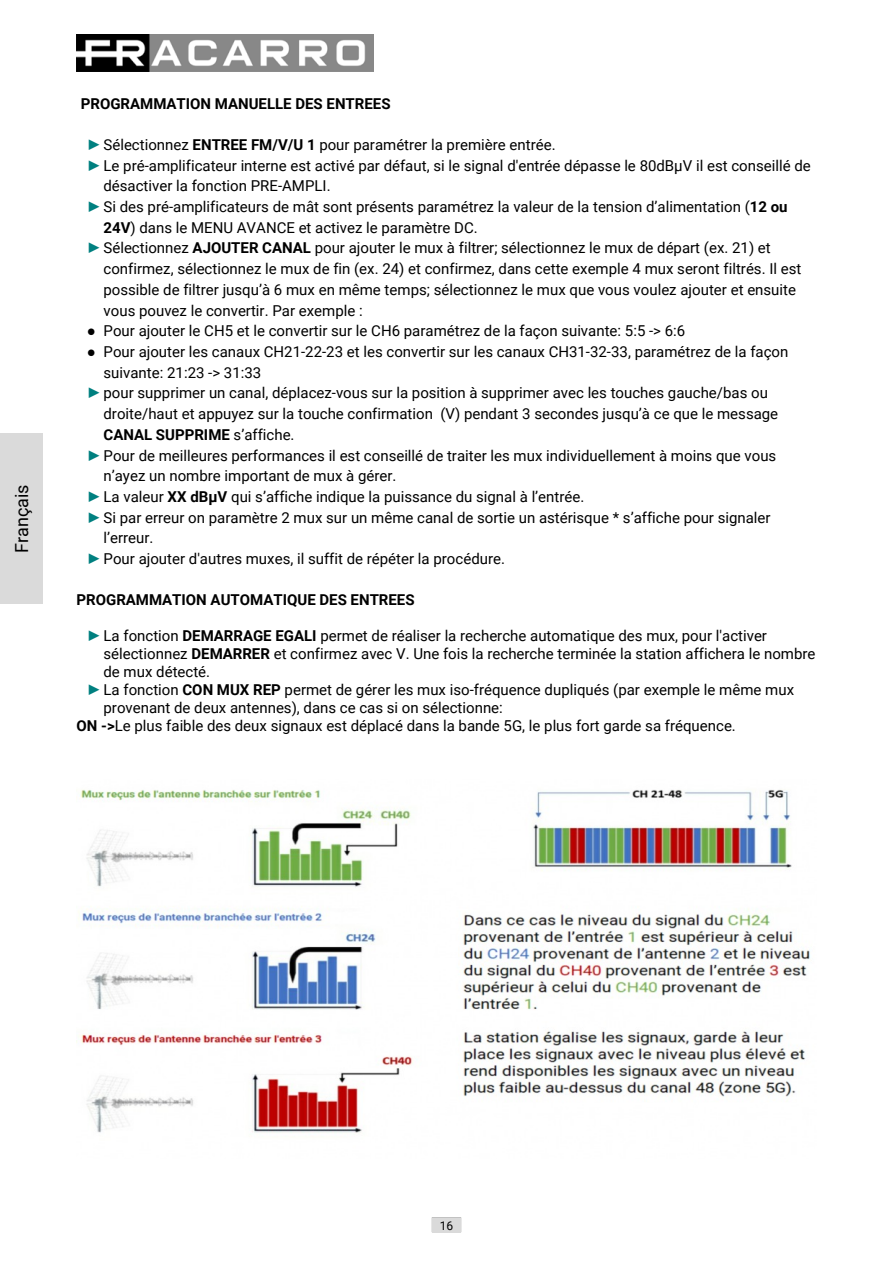
<style>
.page{position:relative;width:893px;height:1263px;background:#fff}
.page>*{position:absolute;margin:0;border:0;box-sizing:border-box;transform-origin:0 0}
.t1{font:18px "Roboto";color:#000}
.t2{font:15px "Roboto";color:#000}
.t3{font:700 15px "Roboto";color:#000}
.t4{font:12px "Roboto";color:#000}
.s1{font-family:"Times New Roman";color:#008080}
.s2{font-weight:700}
.s3{font-family:"Times New Roman"}
.s4{font-weight:400}
</style>
<div class="page">
<img style="left:77px;top:34px;width:297px;height:37px">
<div style="left:432px;top:1217px;width:29px;height:15px;border:1px solid #9e9e9e"></div>
<div style="left:432px;top:1218px;width:29px;height:14px;background:#dadada"></div>
<div style="left:0;top:434px;width:43px;height:170px;background:#dadada"></div>
<img style="left:78px;top:789px;width:732px;height:344px">
<p class="t1" style="left:15px;top:553px;width:70px;rotate:-90deg">Français</p>
<p class="t3" style="left:81px;top:97px;width:311px">PROGRAMMATION MANUELLE DES ENTREES</p>
<p class="t2" style="left:87px;top:139px;width:470px"><span class="s1">►</span>Sélectionnez <span class="s2">ENTREE FM/V/U 1</span> pour paramétrer la première entrée.</p>
<p class="t2" style="left:87px;top:159px;width:726px"><span class="s1">►</span>Le pré-amplificateur interne est activé par défaut, si le signal d'entrée dépasse le 80dBµV il est conseillé de</p>
<p class="t2" style="left:104px;top:180px;width:229px">désactiver la fonction PRE-AMPLI.</p>
<p class="t2" style="left:87px;top:201px;width:702px"><span class="s1">►</span>Si des pré-amplificateurs de mât sont présents paramétrez la valeur de la tension d’alimentation (<span class="s2">12 ou</span></p>
<p class="t2" style="left:104px;top:221px;width:376px"><span class="s2">24V</span>) dans le MENU AVANCE et activez le paramètre DC.</p>
<p class="t2" style="left:87px;top:242px;width:686px"><span class="s1">►</span>Sélectionnez <span class="s2">AJOUTER CANAL</span> pour ajouter le mux à filtrer; sélectionnez le mux de départ (ex. 21) et</p>
<p class="t2" style="left:104px;top:263px;width:699px">confirmez, sélectionnez le mux de fin (ex. 24) et confirmez, dans cette exemple 4 mux seront filtrés. Il est</p>
<p class="t2" style="left:104px;top:284px;width:694px">possible de filtrer jusqu’à 6 mux en même temps; sélectionnez le mux que vous voulez ajouter et ensuite</p>
<p class="t2" style="left:104px;top:304px;width:261px">vous pouvez le convertir. Par exemple :</p>
<p class="t2" style="left:87px;top:325px;width:600px"><span class="s3">●</span> Pour ajouter le CH5 et le convertir sur le CH6 paramétrez de la façon suivante: 5:5 -&gt; 6:6</p>
<p class="t2" style="left:87px;top:346px;width:703px"><span class="s3">●</span> Pour ajouter les canaux CH21-22-23 et les convertir sur les canaux CH31-32-33, paramétrez de la façon</p>
<p class="t2" style="left:104px;top:366px;width:159px">suivante: 21:23 -&gt; 31:33</p>
<p class="t2" style="left:87px;top:387px;width:683px"><span class="s1">►</span>pour supprimer un canal, déplacez-vous sur la position à supprimer avec les touches gauche/bas ou</p>
<p class="t2" style="left:104px;top:408px;width:676px">droite/haut et appuyez sur la touche confirmation (V) pendant 3 secondes jusqu’à ce que le message</p>
<p class="t3" style="left:104px;top:428px;width:193px">CANAL SUPPRIME <span class="s4">s’affiche.</span></p>
<p class="t2" style="left:87px;top:449px;width:691px"><span class="s1">►</span>Pour de meilleures performances il est conseillé de traiter les mux individuellement à moins que vous</p>
<p class="t2" style="left:104px;top:470px;width:294px">n’ayez un nombre important de mux à gérer.</p>
<p class="t2" style="left:87px;top:491px;width:499px"><span class="s1">►</span>La valeur <span class="s2">XX dBµV</span> qui s’affiche indique la puissance du signal à l’entrée.</p>
<p class="t2" style="left:87px;top:511px;width:685px"><span class="s1">►</span>Si par erreur on paramètre 2 mux sur un même canal de sortie un astérisque * s’affiche pour signaler</p>
<p class="t2" style="left:104px;top:532px;width:52px">l’erreur.</p>
<p class="t2" style="left:87px;top:553px;width:420px"><span class="s1">►</span>Pour ajouter d'autres muxes, il suffit de répéter la procédure.</p>
<p class="t3" style="left:77px;top:594px;width:340px">PROGRAMMATION AUTOMATIQUE DES ENTREES</p>
<p class="t2" style="left:87px;top:630px;width:682px"><span class="s1">►</span>La fonction <span class="s2">DEMARRAGE EGALI</span> permet de réaliser la recherche automatique des mux, pour l'activer</p>
<p class="t2" style="left:104px;top:648px;width:713px">sélectionnez <span class="s2">DEMARRER</span> et confirmez avec V. Une fois la recherche terminée la station affichera le nombre</p>
<p class="t2" style="left:104px;top:666px;width:108px">de mux détecté.</p>
<p class="t2" style="left:87px;top:684px;width:709px"><span class="s1">►</span>La fonction <span class="s2">CON MUX REP</span> permet de gérer les mux iso-fréquence dupliqués (par exemple le même mux</p>
<p class="t2" style="left:104px;top:702px;width:401px">provenant de deux antennes), dans ce cas si on sélectionne:</p>
<p class="t2" style="left:77px;top:720px;width:661px"><span class="s2">ON -&gt;</span>Le plus faible des deux signaux est déplacé dans la bande 5G, le plus fort garde sa fréquence.</p>
<p class="t4" style="left:440px;top:1220px;width:15px">16</p>
</div>
